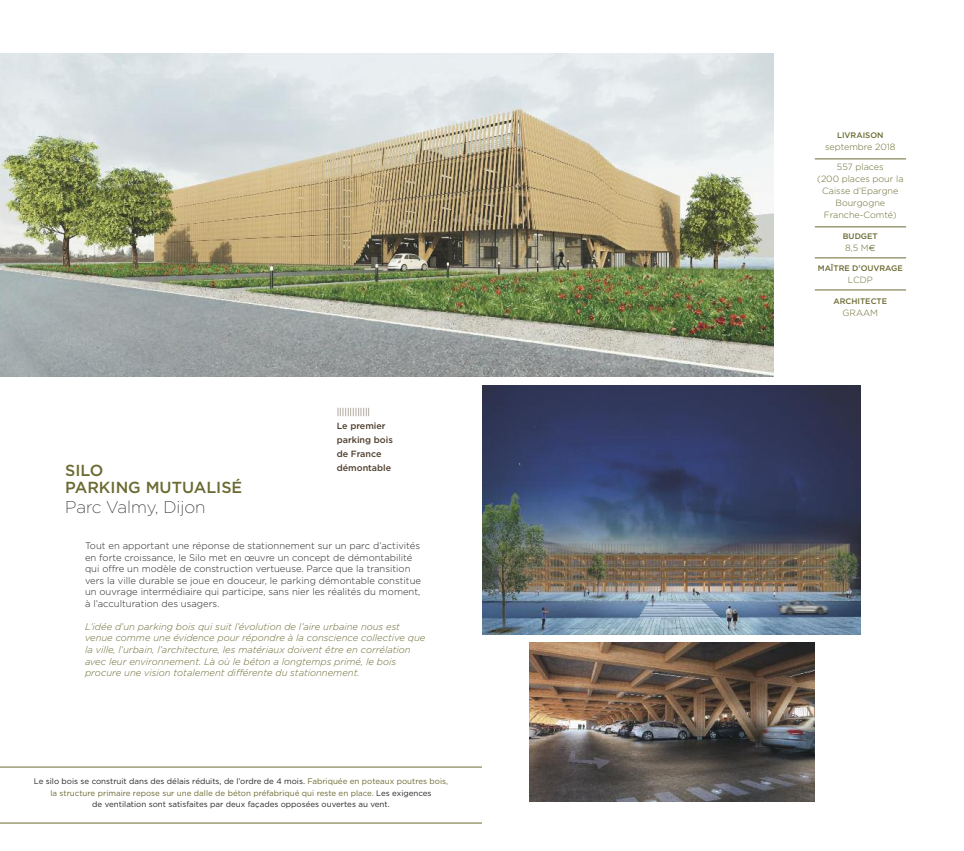
<style>
.page{position:relative;width:964px;height:851px;background:#fff}
.page>*{position:absolute;margin:0;border:0;box-sizing:border-box;transform-origin:0 0}
.t1{font:200 17px "Gotham";color:#272526}
.t2{font:500 16px/17px "Gotham";color:#6b6a32}
.t3{font:300 9.5px/11.5px "Gotham";color:#272526}
.t4{font:italic 300 9.5px/11.5px "Gotham";color:#6b6a32}
.t5{font:300 9px/12px "Gotham";color:#6b6a32;text-align:center}
.t6{font:500 9px/14px "Gotham";color:#4e3e2d}
.t7{font:300 9px "Gotham";color:#4e3e2d}
.t8{font:8px/11.6px "Gotham";color:#272526;text-align:center}
.t9{font:500 8px "Gotham";color:#6b6a32}
.s1{color:#6b6a32}
.s2{font-family:"Euro Sans";font-weight:400}
</style>
<div class="page">
<img style="left:0;top:54px;width:774px;height:322px">
<img style="left:530px;top:642px;width:285px;height:159px">
<img style="left:482px;top:385px;width:378px;height:249px">
<hr style="left:815px;top:159px;width:91px;height:1px;background:#6b6a32">
<hr style="left:815px;top:227px;width:91px;height:1px;background:#6b6a32">
<hr style="left:815px;top:258px;width:91px;height:1px;background:#6b6a32">
<hr style="left:815px;top:290px;width:91px;height:1px;background:#6b6a32">
<hr style="left:0;top:766px;width:482px;height:1px;background:#6b6a32">
<hr style="left:0;top:822px;width:482px;height:1px;background:#6b6a32">
<h2 class="t2" style="left:65px;top:463px;width:179px">SILO<br>PARKING MUTUALISÉ</h2>
<h1 class="t1" style="left:65px;top:500px;width:142px">Parc Valmy, Dijon</h1>
<p class="t7" style="left:337px;top:409px;width:35px">|||||||||||||</p>
<p class="t6" style="left:337px;top:420px;width:58px">Le premier parking bois de France démontable</p>
<p class="t3" style="left:85px;top:541px;width:337px">Tout en apportant une réponse de stationnement sur un parc d’activités en forte croissance, le Silo met en œuvre un concept de démontabilité qui offre un modèle de construction vertueuse. Parce que la transition vers la ville durable se joue en douceur, le parking démontable constitue un ouvrage intermédiaire qui participe, sans nier les réalités du moment, à l’acculturation des usagers.</p>
<p class="t4" style="left:85px;top:621px;width:342px">L’idée d’un parking bois qui suit l’évolution de l’aire urbaine nous est venue comme une évidence pour répondre à la conscience collective que la ville, l’urbain, l’architecture, les matériaux doivent être en corrélation avec leur environnement. Là où le béton a longtemps primé, le bois procure une vision totalement différente du stationnement.</p>
<p class="t8" style="left:34px;top:776px;width:416px">Le silo bois se construit dans des délais réduits, de l’ordre de 4 mois. <span class="s1">Fabriquée en poteaux poutres bois, la structure primaire repose sur une dalle de béton préfabriqué qui reste en place.</span> Les exigences<br>de ventilation sont satisfaites par deux façades opposées ouvertes au vent.</p>
<p class="t9" style="left:837px;top:132px;width:48px">LIVRAISON</p>
<p class="t5" style="left:825px;top:141px;width:72px">septembre 2018</p>
<p class="t5" style="left:817px;top:162px;width:88px">557 places<br>(200 places pour la<br>Caisse d’Epargne<br>Bourgogne<br>Franche-Comté)</p>
<p class="t9" style="left:843px;top:233px;width:36px">BUDGET</p>
<p class="t5" style="left:845px;top:242px;width:32px">8,5 M<span class="s2">€</span></p>
<p class="t9" style="left:818px;top:266px;width:87px">MAÎTRE D’OUVRAGE</p>
<p class="t5" style="left:848px;top:275px;width:26px">LCDP</p>
<p class="t9" style="left:833px;top:298px;width:55px">ARCHITECTE</p>
<p class="t5" style="left:842px;top:307px;width:37px">GRAAM</p>
</div>
